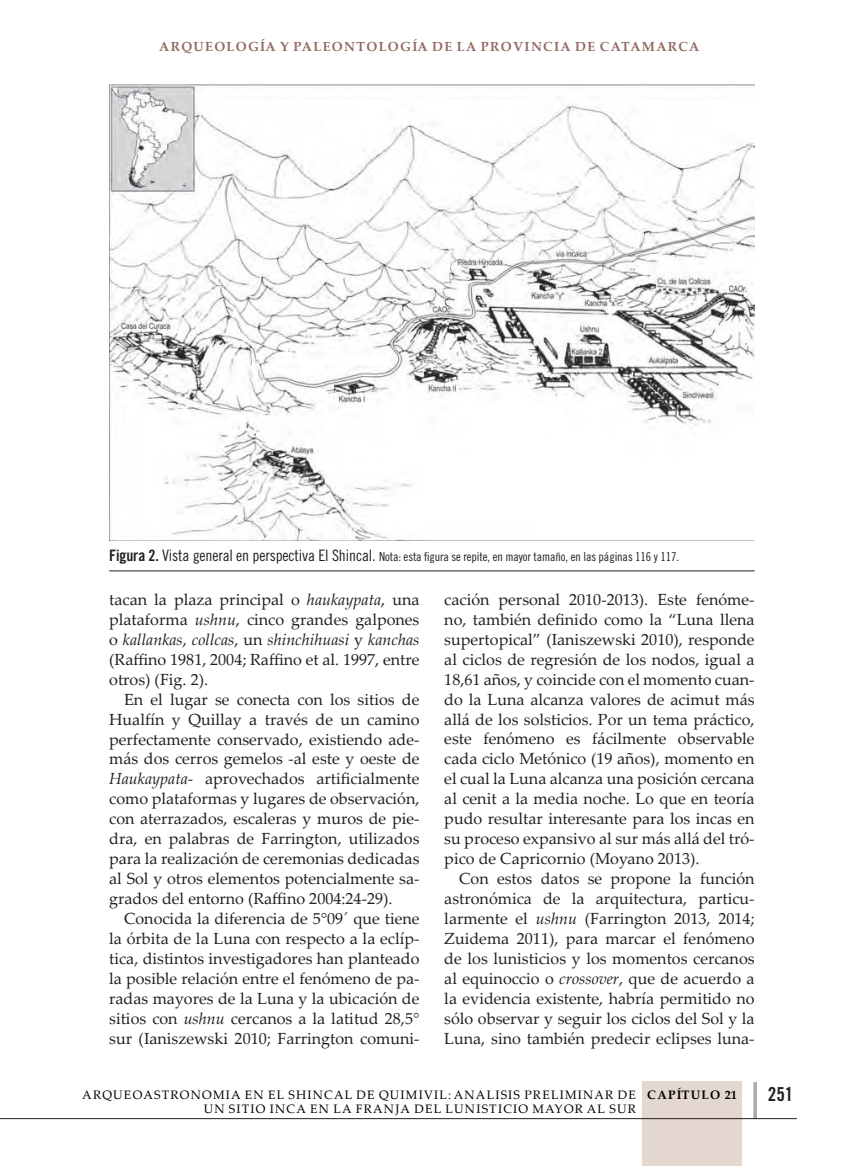
<style>
.page{position:relative;width:844px;height:1166px;background:#fff}
.page>*{position:absolute;margin:0;border:0;box-sizing:border-box;transform-origin:0 0}
.t1{font:19.25px "Trade Gothic Bold Cond Twenty";color:#231f20}
.t2{font:16.1px/19.9px "Palatino Linotype";color:#231f20;text-align:justify}
.t3{font:700 13.12px "Palatino Linotype";letter-spacing:.1em;color:#936960}
.t4{font:12.25px "Palatino Linotype";letter-spacing:.1em;color:#000}
.t5{font:12.25px "Trade Gothic Cond Eighteen";letter-spacing:-.01em;color:#231f20}
.t6{font:700 12.25px "Palatino Linotype";color:#000}
.s1{font-family:"Trade Gothic Bold Cond Twenty";font-size:15.75px}
.s2{font-size:15.75px}
.s3{font-style:italic}
.s4{font-weight:700}
</style>
<div class="page">
<div style="left:642px;top:1081px;width:99px;height:85px;background:#e4d7cf"></div>
<hr style="left:753px;top:1082px;width:3px;height:37px;background:#a8a9ad">
<hr style="left:0;top:1118px;width:796px;height:1px;background:#231f20">
<img style="left:109px;top:84px;width:645px;height:456px">
<hr style="left:109px;top:571px;width:645px;height:1px;background:#231f20">
<p class="t3" style="left:159px;top:38px;width:538px">ARQUEOLOGÍA Y PALEONTOLOGÍA DE LA PROVINCIA DE CATAMARCA</p>
<p class="t5" style="left:109px;top:549px;width:571px"><span class="s1">Figura 2.</span> <span class="s2">Vista general en perspectiva El Shincal.</span> Nota: esta figura se repite, en mayor tamaño, en las páginas 116 y 117.</p>
<p class="t2" style="left:109px;top:589px;width:312px">tacan la plaza principal o <span class="s3">haukaypata</span>, una plataforma <span class="s3">ushnu</span>, cinco grandes galpones o <span class="s3">kallankas</span>, <span class="s3">collcas</span>, un <span class="s3">shinchihuasi</span> y <span class="s3">kanchas </span>(Raffino 1981, 2004; Raffino et al. 1997, entre otros) (Fig. 2).</p>
<p class="t2" style="left:109px;top:688px;width:312px;text-indent:15px">En el lugar se conecta con los sitios de Hualfín y Quillay a través de un camino perfectamente conservado, existiendo ade&shy;más dos cerros gemelos -al este y oeste de <span class="s3">Haukaypata</span>- aprovechados artificialmente como plataformas y lugares de observación, con aterrazados, escaleras y muros de pie&shy;dra, en palabras de Farrington, utilizados para la realización de ceremonias dedicadas al Sol y otros elementos potencialmente sa&shy;grados del entorno (Raffino 2004:24-29).</p>
<p class="t2" style="left:109px;top:908px;width:312px;text-indent:15px">Conocida la diferencia de 5°09´ que tiene la órbita de la Luna con respecto a la eclíp&shy;tica, distintos investigadores han planteado la posible relación entre el fenómeno de pa&shy;radas mayores de la Luna y la ubicación de sitios con <span class="s3">ushnu</span> cercanos a la latitud 28,5° sur (Ianiszewski 2010; Farrington comuni-</p>
<p class="t2" style="left:444px;top:589px;width:312px">cación personal 2010-2013). Este fenóme&shy;no, también definido como la “Luna llena supertopical” (Ianiszewski 2010), responde al ciclos de regresión de los nodos, igual a 18,61 años, y coincide con el momento cuan&shy;do la Luna alcanza valores de acimut más allá de los solsticios. Por un tema práctico, este fenómeno es fácilmente observable cada ciclo Metónico (19 años), momento en el cual la Luna alcanza una posición cercana al cenit a la media noche. Lo que en teoría pudo resultar interesante para los incas en su proceso expansivo al sur más allá del tró&shy;pico de Capricornio (Moyano 2013).</p>
<p class="t2" style="left:444px;top:868px;width:312px;text-indent:15px">Con estos datos se propone la función astronómica de la arquitectura, particu&shy;larmente el <span class="s3">ushnu</span> (Farrington 2013, 2014; Zuidema 2011), para marcar el fenómeno de los lunisticios y los momentos cercanos al equinoccio o <span class="s3">crossover</span>, que de acuerdo a la evidencia existente, habría permitido no sólo observar y seguir los ciclos del Sol y la Luna, sino también predecir eclipses luna-</p>
<p class="t4" style="left:82px;top:1086px;width:610px">ARQUEOASTRONOMIA EN EL SHINCAL DE QUIMIVIL: ANALISIS PRELIMINAR DE <span class="s4">CAPÍTULO</span></p>
<p class="t6" style="left:724px;top:1086px;width:14px">21</p>
<p class="t4" style="left:204px;top:1100px;width:433px">UN SITIO INCA EN LA FRANJA DEL LUNISTICIO MAYOR AL SUR</p>
<p class="t1" style="left:767px;top:1082px;width:27px">251</p>
</div>
